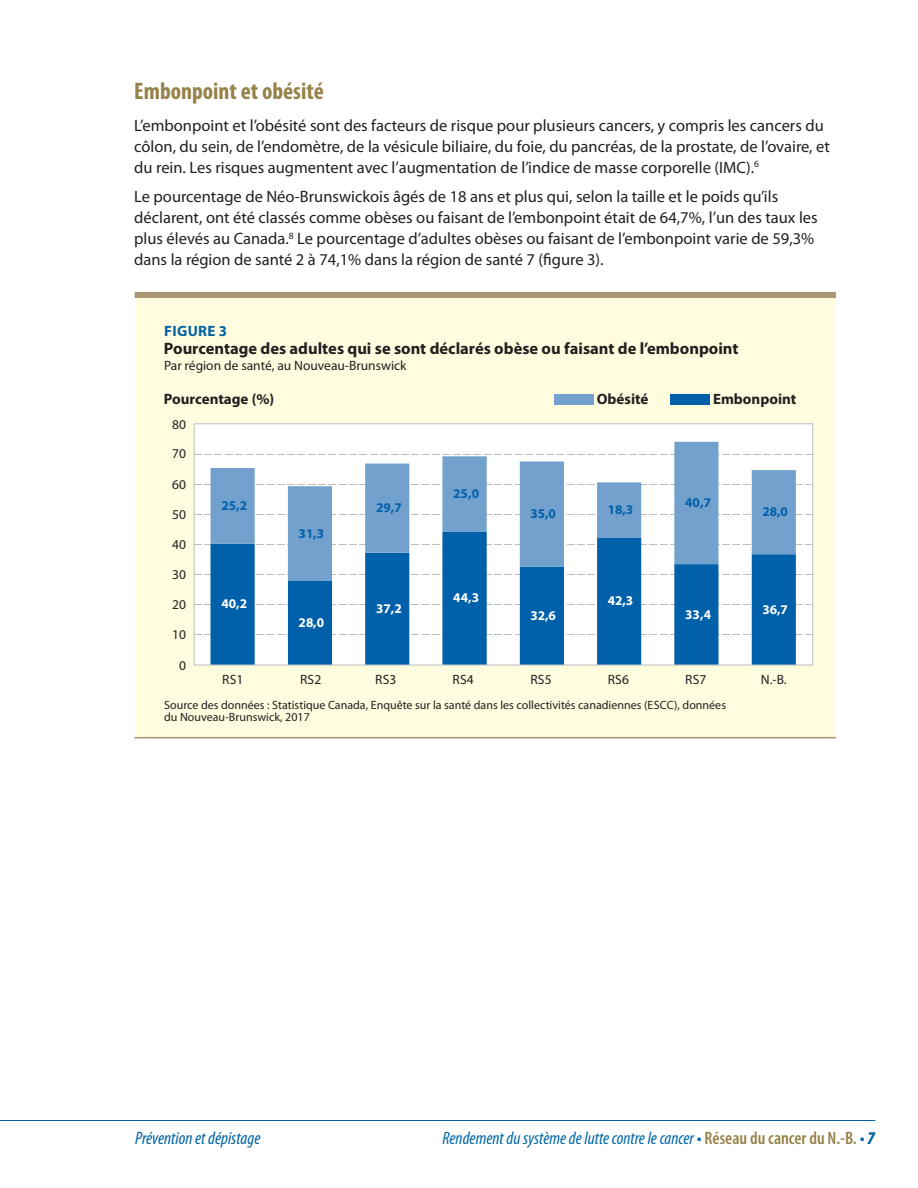
<style>
.page{position:relative;width:918px;height:1188px;background:#fff}
.page>*{position:absolute;margin:0;border:0;box-sizing:border-box;transform-origin:0 0}
._16pt_tan_subhead{font:700 condensed 24px "Myriad Pro";color:#968249}
.t1{font:italic condensed 18px "Myriad Pro";color:#0068a9}
.t2{font:italic condensed 18px "Myriad Pro";color:#0063a4}
.Body_Text_11pt_14{font:16.5px/21px "Myriad Pro";color:#231f20}
.t3{font:700 16.5px "Myriad Pro";color:#231f20}
.t4{font:700 15px "Myriad Pro";color:#231f20}
.t5{font:700 15px "Myriad Pro";letter-spacing:.02em;color:#0063a4}
.t6{font:13.5px "Myriad Pro";color:#231f20}
.t7{font:700 13.35px "Myriad Pro";color:#fff}
.t8{font:700 13.35px "Myriad Pro";color:#0060aa}
.t9{font:12px/12.1px "Myriad Pro";color:#231f20}
.s1{font-weight:600;font-style:normal;color:#0063a4}
.s2{font-weight:600;font-style:normal;color:#968249}
.s3{font-weight:900;color:#0063a4}
</style>
<div class="page">
<hr style="left:0;top:1120px;width:875px;height:1px;background:#0063a4">
<div style="left:135px;top:296px;width:701px;height:442px;background:#fffcdf"></div>
<div style="left:135px;top:292px;width:701px;height:6px;background:#a99571"></div>
<hr style="left:135px;top:737px;width:701px;height:1px;background:#a99571">
<div style="left:194px;top:424px;width:619px;height:241px;background:#fff"></div>
<div style="left:554px;top:394px;width:40px;height:10px;background:#73a1ce"></div>
<div style="left:670px;top:395px;width:40px;height:10px;background:#0060aa"></div>
<svg style="left:194px;top:454px;width:618px;height:1px"></svg>
<svg style="left:194px;top:484px;width:618px;height:1px"></svg>
<svg style="left:194px;top:514px;width:618px;height:1px"></svg>
<svg style="left:194px;top:544px;width:618px;height:1px"></svg>
<svg style="left:194px;top:574px;width:618px;height:1px"></svg>
<svg style="left:194px;top:604px;width:618px;height:1px"></svg>
<svg style="left:194px;top:634px;width:618px;height:1px"></svg>
<svg style="left:211px;top:580px;width:585px;height:85px;fill:#0060aa"></svg>
<svg style="left:211px;top:442px;width:585px;height:138px"></svg>
<p class="_16pt_tan_subhead" style="left:134px;top:78px;width:191px">Embonpoint et obésité</p>
<p class="Body_Text_11pt_14" style="left:134px;top:115px;width:697px">L’embonpoint et l’obésité sont des facteurs de risque pour plusieurs cancers, y compris les cancers du côlon, du sein, de l’endomètre, de la vésicule biliaire, du foie, du pancréas, de la prostate, de l’ovaire, et du rein. Les risques augmentent avec l’augmentation de l’indice de masse corporelle (IMC).<sup>6</sup></p>
<p class="Body_Text_11pt_14" style="left:134px;top:187px;width:685px">Le pourcentage de Néo-Brunswickois âgés de 18 ans et plus qui, selon la taille et le poids qu’ils déclarent, ont été classés comme obèses ou faisant de l’embonpoint était de 64,7%, l’un des taux les plus élevés au Canada.<sup>8</sup> Le pourcentage d’adultes obèses ou faisant de l’embonpoint varie de 59,3% dans la région de santé 2 à 74,1% dans la région de santé 7 (figure 3).</p>
<p class="t5" style="left:164px;top:325px;width:64px">FIGURE 3</p>
<p class="t3" style="left:164px;top:342px;width:576px">Pourcentage des adultes qui se sont déclarés obèse ou faisant de l’embonpoint</p>
<p class="t6" style="left:164px;top:361px;width:244px">Par région de santé, au Nouveau-Brunswick</p>
<p class="t4" style="left:164px;top:394px;width:112px">Pourcentage (%)</p>
<p class="t4" style="left:597px;top:394px;width:53px">Obésité</p>
<p class="t4" style="left:713px;top:394px;width:85px">Embonpoint</p>
<p class="t6" style="left:172px;top:419px;width:15px">80</p>
<p class="t6" style="left:172px;top:448px;width:15px">70</p>
<p class="t6" style="left:172px;top:479px;width:15px">60</p>
<p class="t6" style="left:172px;top:509px;width:15px">50</p>
<p class="t6" style="left:172px;top:539px;width:15px">40</p>
<p class="t6" style="left:172px;top:569px;width:15px">30</p>
<p class="t6" style="left:172px;top:599px;width:15px">20</p>
<p class="t6" style="left:172px;top:630px;width:15px">10</p>
<p class="t6" style="left:179px;top:660px;width:8px">0</p>
<p class="t8" style="left:221px;top:501px;width:27px">25,2</p>
<p class="t7" style="left:221px;top:599px;width:27px">40,2</p>
<p class="t8" style="left:299px;top:528px;width:27px">31,3</p>
<p class="t7" style="left:299px;top:617px;width:27px">28,0</p>
<p class="t8" style="left:376px;top:503px;width:27px">29,7</p>
<p class="t7" style="left:376px;top:603px;width:27px">37,2</p>
<p class="t8" style="left:453px;top:488px;width:27px">25,0</p>
<p class="t7" style="left:453px;top:593px;width:27px">44,3</p>
<p class="t8" style="left:531px;top:509px;width:27px">35,0</p>
<p class="t8" style="left:608px;top:505px;width:27px">18,3</p>
<p class="t7" style="left:531px;top:610px;width:27px">32,6</p>
<p class="t7" style="left:608px;top:596px;width:27px">42,3</p>
<p class="t8" style="left:685px;top:498px;width:27px">40,7</p>
<p class="t8" style="left:762px;top:507px;width:27px">28,0</p>
<p class="t7" style="left:685px;top:609px;width:27px">33,4</p>
<p class="t7" style="left:762px;top:604px;width:27px">36,7</p>
<p class="t6" style="left:222px;top:674px;width:23px">RS1</p>
<p class="t6" style="left:300px;top:674px;width:23px">RS2</p>
<p class="t6" style="left:375px;top:674px;width:23px">RS3</p>
<p class="t6" style="left:453px;top:674px;width:23px">RS4</p>
<p class="t6" style="left:530px;top:674px;width:23px">RS5</p>
<p class="t6" style="left:608px;top:674px;width:23px">RS6</p>
<p class="t6" style="left:685px;top:674px;width:23px">RS7</p>
<p class="t6" style="left:761px;top:674px;width:27px">N.-B.</p>
<p class="t9" style="left:164px;top:700px;width:563px">Source des données : Statistique Canada, Enquête sur la santé dans les collectivités canadiennes (ESCC), données du Nouveau-Brunswick, 2017</p>
<p class="t2" style="left:135px;top:1129px;width:127px">Prévention et dépistage</p>
<p class="t1" style="left:442px;top:1128px;width:434px">Rendement du système de lutte contre le cancer <span class="s1">•</span> <span class="s2">Réseau du cancer du N.-B.</span> <span class="s1">•</span> <span class="s3">7</span></p>
</div>
